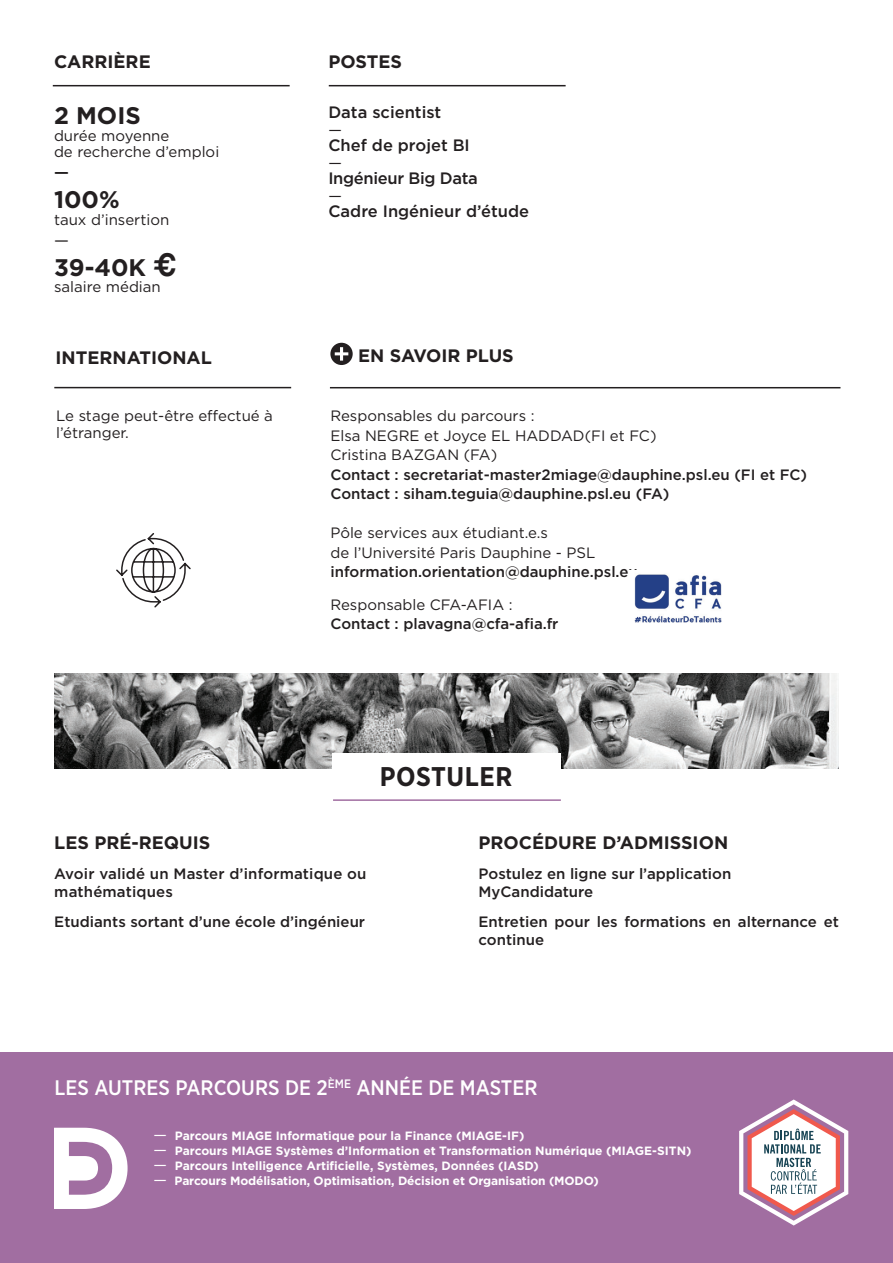
<style>
.page{position:relative;width:893px;height:1263px;background:#fff}
.page>*{position:absolute;margin:0;border:0;box-sizing:border-box;transform-origin:0 0}
.t1{font:700 27px "Gotham Narrow";letter-spacing:.02em;color:#231f20}
.t2{font:700 24px "Gotham";color:#231f20}
.t3{font:500 21px "Gotham Narrow";color:#fff}
.t4{font:700 18px "Gotham";color:#231f20}
.t5{font:500 16.5px "Gotham";color:#231f20}
.t6{font:500 16.5px "Gotham";letter-spacing:-.02em;color:#231f20}
.t7{font:16.5px "Gotham";color:#231f20}
.t8{font:500 15px/18px "Gotham";color:#231f20}
.t9{font:15px/19.5px "Gotham";color:#231f20}
.t10{font:700 12px "Gotham";color:#fff}
.s1{font-family:"Helvetica";font-size:31.5px}
.s2{font-weight:400;font-size:15px}
</style>
<div class="page">
<img style="left:55px;top:674px;width:783px;height:94px">
<div style="left:0;top:1053px;width:893px;height:210px;background:#a16ea1"></div>
<svg style="left:54px;top:1128px;width:74px;height:81px"></svg>
<hr style="left:330px;top:387px;width:510px;height:1px;background:#231f20">
<hr style="left:333px;top:799px;width:228px;height:2px;background:#a16ea1">
<hr style="left:329px;top:85px;width:237px;height:1px;background:#231f20">
<hr style="left:53px;top:85px;width:237px;height:1px;background:#231f20">
<hr style="left:54px;top:387px;width:237px;height:1px;background:#231f20">
<svg style="left:116px;top:533px;width:75px;height:75px"></svg>
<div style="left:330px;top:343px;width:23px;height:22px;background:#231f20;border-radius:50%"></div>
<svg style="left:335px;top:347px;width:13px;height:14px"></svg>
<div style="left:332px;top:753px;width:229px;height:46px;background:#fff"></div>
<svg style="left:739px;top:1099px;width:109px;height:126px"></svg>
<img style="left:634px;top:574px;width:88px;height:49px">
<p class="t4" style="left:54px;top:50px;width:98px">CARRIÈRE</p>
<p class="t4" style="left:328px;top:50px;width:75px">POSTES</p>
<h2 class="t2" style="left:54px;top:100px;width:88px">2 MOIS</h2>
<p class="t9" style="left:54px;top:127px;width:167px;line-height:16.5px">durée moyenne<br>de recherche d’emploi</p>
<p class="t5" style="left:54px;top:161px;width:16px">—</p>
<h2 class="t2" style="left:54px;top:184px;width:67px">100%</h2>
<p class="t9" style="left:54px;top:209px;width:117px">taux d’insertion</p>
<p class="t7" style="left:54px;top:229px;width:16px">—</p>
<h2 class="t2" style="left:54px;top:251px;width:124px">39-40K <span class="s1">€</span></h2>
<p class="t9" style="left:54px;top:277px;width:108px">salaire médian</p>
<p class="t5" style="left:328px;top:101px;width:114px">Data scientist</p>
<p class="t9" style="left:328px;top:119px;width:15px">—</p>
<p class="t5" style="left:328px;top:134px;width:143px">Chef de projet BI</p>
<p class="t9" style="left:328px;top:152px;width:15px">—</p>
<p class="t6" style="left:328px;top:167px;width:151px">Ingénieur Big Data</p>
<p class="t9" style="left:328px;top:185px;width:15px">—</p>
<p class="t5" style="left:328px;top:200px;width:202px">Cadre Ingénieur d’étude</p>
<p class="t4" style="left:56px;top:346px;width:158px">INTERNATIONAL</p>
<p class="t4" style="left:358px;top:343px;width:157px">EN SAVOIR PLUS</p>
<p class="t9" style="left:56px;top:407px;width:218px;line-height:16.5px">Le stage peut-être effectué à l’étranger.</p>
<p class="t9" style="left:330px;top:406px;width:328px">Responsables du parcours :<br>Elsa NEGRE et Joyce EL HADDAD(FI et FC)<br>Cristina BAZGAN (FA)</p>
<p class="t8" style="left:330px;top:465px;width:478px;line-height:19.5px">Contact : secretariat-master2miage@dauphine.psl.eu (FI et FC)<br>Contact : siham.teguia@dauphine.psl.eu (FA)</p>
<p class="t9" style="left:330px;top:523px;width:266px">Pôle services aux étudiant.e.s<br>de l’Université Paris Dauphine - PSL</p>
<p class="t8" style="left:330px;top:563px;width:309px">information.orientation@dauphine.psl.eu</p>
<p class="t9" style="left:330px;top:594px;width:184px">Responsable CFA-AFIA :</p>
<p class="t8" style="left:330px;top:615px;width:230px">Contact : plavagna@cfa-afia.fr</p>
<h1 class="t1" style="left:380px;top:759px;width:134px">POSTULER</h1>
<p class="t4" style="left:54px;top:830px;width:158px">LES PRÉ-REQUIS</p>
<p class="t8" style="left:54px;top:864px;width:314px">Avoir validé un Master d’informatique ou mathématiques</p>
<p class="t8" style="left:54px;top:912px;width:312px">Etudiants sortant d’une école d’ingénieur</p>
<p class="t4" style="left:479px;top:830px;width:251px">PROCÉDURE D’ADMISSION</p>
<p class="t8" style="left:479px;top:864px;width:254px">Postulez en ligne sur l’application<br>MyCandidature</p>
<p class="t8" style="left:479px;top:912px;width:362px">Entretien pour les formations en alternance et continue</p>
<h3 class="t3" style="left:55px;top:1074px;width:484px">LES AUTRES PARCOURS DE 2<sup>ÈME</sup> ANNÉE DE MASTER</h3>
<p class="t10" style="left:153px;top:1127px;width:372px"><span class="s2">—</span> Parcours MIAGE Informatique pour la Finance (MIAGE-IF)</p>
<p class="t10" style="left:153px;top:1142px;width:540px"><span class="s2">—</span> Parcours MIAGE Systèmes d’Information et Transformation Numérique (MIAGE-SITN)</p>
<p class="t10" style="left:153px;top:1157px;width:387px"><span class="s2">—</span> Parcours Intelligence Artificielle, Systèmes, Données (IASD)</p>
<p class="t10" style="left:153px;top:1172px;width:447px"><span class="s2">—</span> Parcours Modélisation, Optimisation, Décision et Organisation (MODO)</p>
</div>
